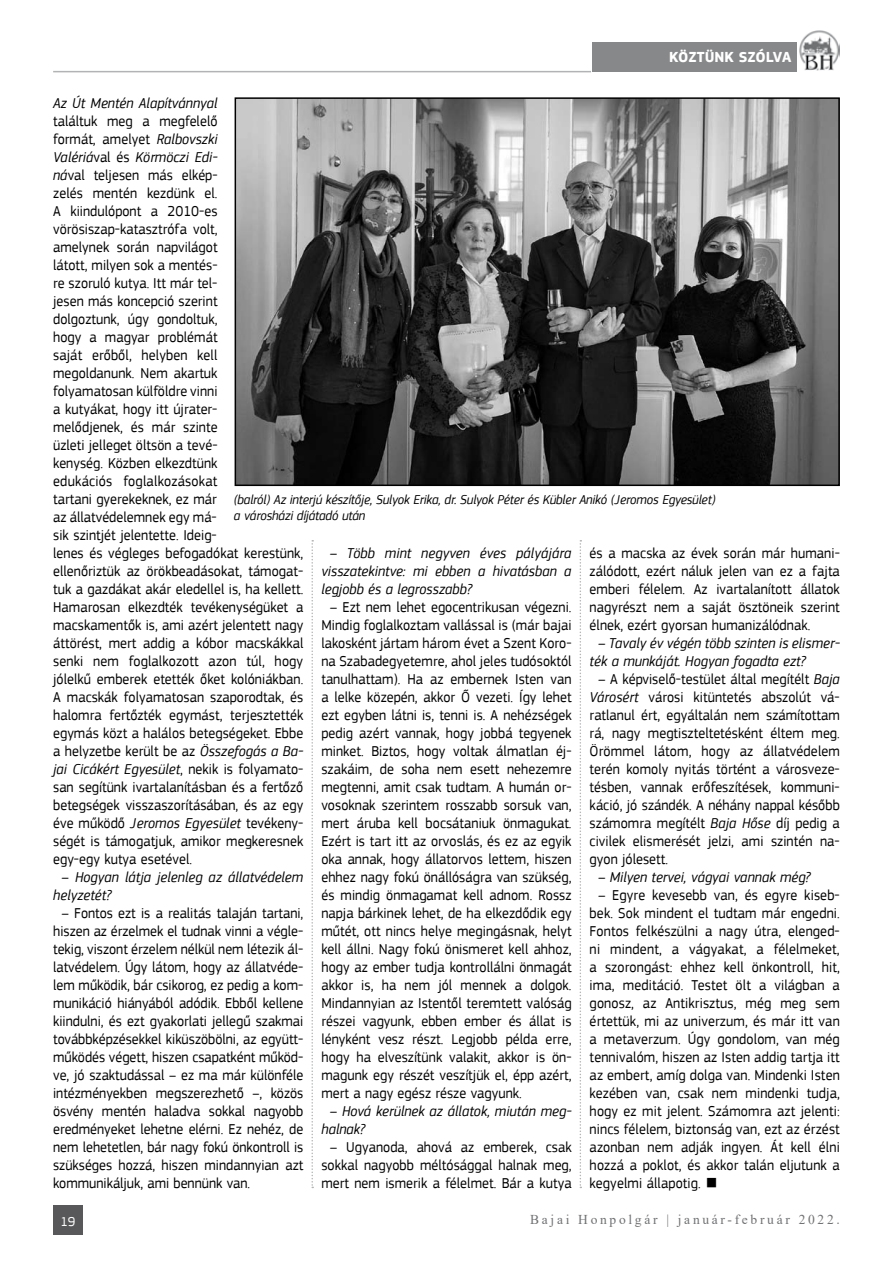
<style>
.page{position:relative;width:893px;height:1263px;background:#fff}
.page>*{position:absolute;margin:0;border:0;box-sizing:border-box;transform-origin:0 0}
.t1{font:15px/18px "PF Square Sans Pro";letter-spacing:.005em;color:#000;text-align:justify;scale:.94 1}
.t2{font:italic 15px/18px "PF Square Sans Pro";letter-spacing:.005em;color:#000;scale:.94 1}
.t3{font:700 15px "PF Square Sans Pro";color:#fff}
.t4{font:italic 13.5px/16.2px "PF Square Sans Pro";letter-spacing:-.01em;color:#000;scale:.95 1}
.t5{font:13.5px "Times New Roman";letter-spacing:.2em;color:#707173}
.t6{font:13.5px "PF Square Sans Pro";color:#fff}
.s1{font-style:italic}
</style>
<div class="page">
<div style="left:53px;top:1205px;width:30px;height:30px;background:#58585a"></div>
<div style="left:592px;top:42px;width:205px;height:30px;background:#87888a"></div>
<hr style="left:53px;top:71px;width:538px;height:1px;background:#b1b3b4">
<img style="left:799px;top:30px;width:40px;height:41px">
<svg style="left:311px;top:540px;width:2px;height:648px"></svg>
<svg style="left:580px;top:540px;width:1px;height:648px"></svg>
<img style="left:238px;top:100px;width:599px;height:383px">
<div style="left:235px;top:97px;width:605px;height:389px;border:2px solid #000"></div>
<p class="t3" style="left:669px;top:48px;width:10px">KÖZT</p>
<p class="t3" style="left:705px;top:48px;width:19px">ÜNKSZ</p>
<p class="t3" style="left:756px;top:48px;width:20px">ÓLVA</p>
<p class="t2" style="left:53px;top:94px;width:176px">Az Út Mentén Alapítvánnyal</p>
<p class="t1" style="left:53px;top:112px;width:268px;text-align:left">találtuk meg a megfelelő<br>formát, amelyet <span class="s1">Ralbovszki<br>Valériá</span>val és <span class="s1">Körmöczi Edi-<br>ná</span>val teljesen más elkép-<br>zelés mentén kezdünk el.<br>A kiindulópont a 2010-es vörösiszap-katasztrófa volt,<br>amelynek során napvilágot<br>látott, milyen sok a mentés-<br>re szoruló kutya. Itt már tel-<br>jesen más koncepció szerint<br>dolgoztunk, úgy gondoltuk,<br>hogy a magyar problémát<br>saját erőből, helyben kell<br>megoldanunk. Nem akartuk<br>folyamatosan külföldre vinni<br>a kutyákat, hogy itt újrater-<br>melődjenek, és már szinte<br>üzleti jelleget öltsön a tevé-<br>kenység. Közben elkezdtünk<br>edukációs foglalkozásokat<br>tartani gyerekeknek, ez már<br>az állatvédelemnek egy má-<br>sik szintjét jelentette. Ideig-<br>lenes és végleges befogadókat kerestünk, ellenőriztük az örökbeadásokat, támogat&shy;tuk a gazdákat akár eledellel is, ha kellett.<br>Hamarosan elkezdték tevékenységüket a macskamentők is, ami azért jelentett nagy áttörést, mert addig a kóbor macskákkal senki nem foglalkozott azon túl, hogy jólelkű emberek etették őket kolóniákban.<br>A macskák folyamatosan szaporodtak, és halomra fertőzték egymást, terjesztették egymás közt a halálos betegségeket. Ebbe a helyzetbe került be az <span class="s1">Összefogás a Ba&shy;jai Cicákért Egyesület</span>, nekik is folyamato&shy;san segítünk ivartalanításban és a fertőző betegségek visszaszorításában, és az egy éve működő <span class="s1">Jeromos Egyesület</span> tevékeny&shy;ségét is támogatjuk, amikor megkeresnek egy-egy kutya esetével.</p>
<p class="t2" style="left:53px;top:868px;width:268px;text-indent:9px">– Hogyan látja jelenleg az állatvédelem helyzetét?</p>
<p class="t1" style="left:53px;top:904px;width:268px;text-indent:9px"><span class="s1">–</span> Fontos ezt is a realitás talaján tartani, hiszen az érzelmek el tudnak vinni a végle&shy;tekig, viszont érzelem nélkül nem létezik ál&shy;latvédelem. Úgy látom, hogy az állatvéde&shy;lem működik, bár csikorog, ez pedig a kom&shy;munikáció hiányából adódik. Ebből kellene kiindulni, és ezt gyakorlati jellegű szakmai továbbképzésekkel kiküszöbölni, az együtt&shy;működés végett, hiszen csapatként működ&shy;ve, jó szaktudással – ez ma már különféle intézményekben megszerezhető –, közös ösvény mentén haladva sokkal nagyobb eredményeket lehetne elérni. Ez nehéz, de nem lehetetlen, bár nagy fokú önkontroll is szükséges hozzá, hiszen mindannyian azt kommunikáljuk, ami bennünk van.</p>
<p class="t4" style="left:234px;top:491px;width:508px">(balról) Az interjú készítője, Sulyok Erika, dr. Sulyok Péter és Kübler Anikó (Jeromos Egyesület) a városházi díjátadó után</p>
<p class="t2" style="left:321px;top:544px;width:268px;text-align:justify;text-indent:9px">– Több mint negyven éves pályájára visszatekintve: mi ebben a hivatásban a legjobb és a legrosszabb?</p>
<p class="t1" style="left:321px;top:598px;width:268px;text-indent:9px"><span class="s1">–</span> Ezt nem lehet egocentrikusan végezni.<br>Mindig foglalkoztam vallással is (már bajai lakosként jártam három évet a Szent Koro&shy;na Szabadegyetemre, ahol jeles tudósoktól tanulhattam). Ha az embernek Isten van a lelke közepén, akkor Ő vezeti. Így lehet ezt egyben látni is, tenni is. A nehézségek pedig azért vannak, hogy jobbá tegyenek minket. Biztos, hogy voltak álmatlan éj&shy;szakáim, de soha nem esett nehezemre megtenni, amit csak tudtam. A humán or&shy;vosoknak szerintem rosszabb sorsuk van, mert áruba kell bocsátaniuk önmagukat.<br>Ezért is tart itt az orvoslás, és ez az egyik oka annak, hogy állatorvos lettem, hiszen ehhez nagy fokú önállóságra van szükség, és mindig önmagamat kell adnom. Rossz napja bárkinek lehet, de ha elkezdődik egy műtét, ott nincs helye megingásnak, helyt kell állni. Nagy fokú önismeret kell ahhoz, hogy az ember tudja kontrollálni önmagát akkor is, ha nem jól mennek a dolgok.<br>Mindannyian az Istentől teremtett valóság részei vagyunk, ebben ember és állat is lényként vesz részt. Legjobb példa erre, hogy ha elveszítünk valakit, akkor is ön&shy;magunk egy részét veszítjük el, épp azért, mert a nagy egész része vagyunk.</p>
<p class="t2" style="left:321px;top:1102px;width:268px;text-indent:9px">– Hová kerülnek az állatok, miután meg&shy;halnak?</p>
<p class="t1" style="left:321px;top:1138px;width:268px;text-align:center"><span class="s1">–</span> Ugyanoda, ahová az emberek, csak sokkal nagyobb méltósággal halnak meg, mert nem ismerik a félelmet. Bár a kutya</p>
<p class="t1" style="left:590px;top:544px;width:268px">és a macska az évek során már humani&shy;zálódott, ezért náluk jelen van ez a fajta emberi félelem. Az ivartalanított állatok nagyrészt nem a saját ösztöneik szerint élnek, ezért gyorsan humanizálódnak.</p>
<p class="t2" style="left:590px;top:634px;width:268px;text-indent:9px">– Tavaly év végén több szinten is elismer&shy;ték a munkáját. Hogyan fogadta ezt?</p>
<p class="t1" style="left:590px;top:670px;width:268px;text-indent:9px"><span class="s1">–</span> A képviselő-testület által megítélt <span class="s1">Baja Városért</span> városi kitüntetés abszolút vá&shy;ratlanul ért, egyáltalán nem számítottam rá, nagy megtiszteltetésként éltem meg.<br>Örömmel látom, hogy az állatvédelem terén komoly nyitás történt a városveze&shy;tésben, vannak erőfeszítések, kommuni&shy;káció, jó szándék. A néhány nappal később számomra megítélt <span class="s1">Baja Hőse</span> díj pedig a civilek elismerését jelzi, ami szintén na&shy;gyon jólesett.</p>
<p class="t2" style="left:598px;top:868px;width:228px">– Milyen tervei, vágyai vannak még?</p>
<p class="t1" style="left:590px;top:886px;width:268px;text-indent:9px"><span class="s1">–</span> Egyre kevesebb van, és egyre kiseb&shy;bek. Sok mindent el tudtam már engedni.<br>Fontos felkészülni a nagy útra, elenged&shy;ni mindent, a vágyakat, a félelmeket, a szorongást: ehhez kell önkontroll, hit, ima, meditáció. Testet ölt a világban a gonosz, az Antikrisztus, még meg sem értettük, mi az univerzum, és már itt van a metaverzum. Úgy gondolom, van még tennivalóm, hiszen az Isten addig tartja itt az embert, amíg dolga van. Mindenki Isten kezében van, csak nem mindenki tudja, hogy ez mit jelent. Számomra azt jelenti: nincs félelem, biztonság van, ezt az érzést azonban nem adják ingyen. Át kell élni hozzá a poklot, és akkor talán eljutunk a kegyelmi állapotig. ■</p>
<p class="t6" style="left:60px;top:1214px;width:17px">19</p>
<p class="t5" style="left:530px;top:1210px;width:311px">Bajai Honpolgár | január-február 2022.</p>
</div>
